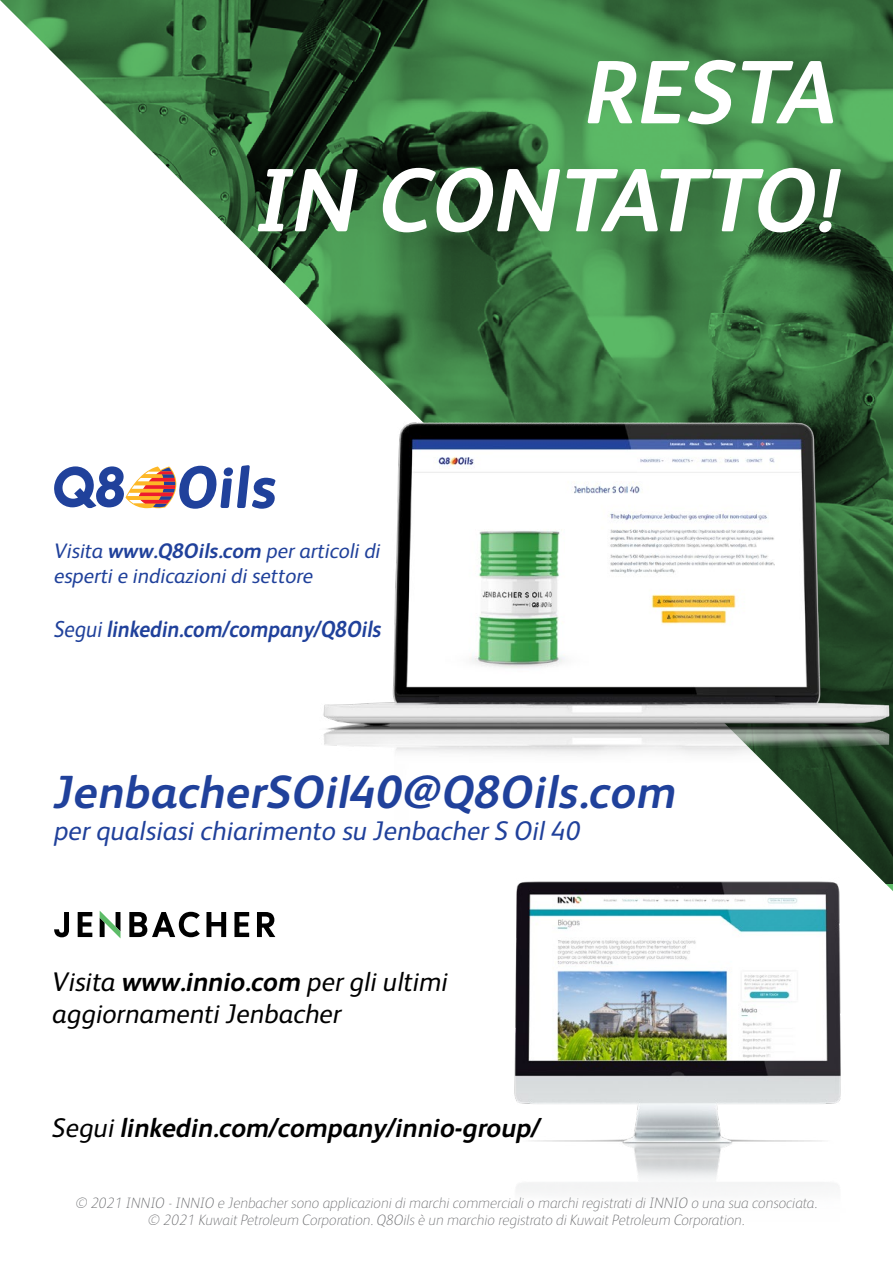
<style>
.page{position:relative;width:893px;height:1263px;background:#fff}
.page>*{position:absolute;margin:0;border:0;box-sizing:border-box;transform-origin:0 0}
.t1{font:italic 700 90px/108px "FS Albert";color:#fff;text-align:right}
.t2{font:italic 700 46.5px "FS Albert";letter-spacing:.01em;color:#20419b}
.t3{font:italic 27px/32.4px "FS Albert";color:#000}
.t4{font:italic 27px "FS Albert";color:#20419b}
.t5{font:italic 700 27px "FS Albert";color:#000}
.t6{font:italic 700 23.1px "FS Albert";color:#20419b;scale:.91 1}
.t7{font:italic 21px/25.2px "FS Albert";color:#20419b}
.t8{font:italic 100 15px/17.9px "FS Albert";color:#67686b;text-align:center}
.s1{font-weight:700}
.s2{font-weight:400}
</style>
<div class="page">
<svg style="left:129px;top:912px;width:71px;height:25px"></svg>
<svg style="left:206px;top:912px;width:20px;height:25px"></svg>
<svg style="left:234px;top:912px;width:15px;height:25px"></svg>
<svg style="left:257px;top:912px;width:18px;height:25px"></svg>
<svg style="left:78px;top:912px;width:14px;height:25px"></svg>
<svg style="left:54px;top:912px;width:15px;height:25px"></svg>
<svg style="left:100px;top:911px;width:20px;height:27px"></svg>
<img style="left:0;top:0;width:893px;height:509px">
<img style="left:135px;top:315px;width:758px;height:466px">
<img style="left:514px;top:781px;width:379px;height:411px">
<h1 class="t1" style="left:257px;top:38px;width:583px">RESTA<br>IN CONTATTO!</h1>
<h3 class="t7" style="left:54px;top:538px;width:328px">Visita <span class="s1">www.Q8Oils.com</span> per articoli di esperti e indicazioni di settore</h3>
<h3 class="t6" style="left:54px;top:616px;width:361px"><span class="s2">Segui</span> linkedin.com/company/Q8Oils</h3>
<h2 class="t2" style="left:54px;top:765px;width:624px">JenbacherSOil40@Q8Oils.com</h2>
<h3 class="t4" style="left:54px;top:816px;width:528px">per qualsiasi chiarimento su Jenbacher S Oil 40</h3>
<h3 class="t3" style="left:52px;top:965px;width:397px">Visita <span class="s1">www.innio.com</span> per gli ultimi aggiornamenti Jenbacher</h3>
<h3 class="t5" style="left:52px;top:1112px;width:490px"><span class="s2">Segui</span> linkedin.com/company/innio-group/</h3>
<p class="t8" style="left:76px;top:1193px;width:743px">© 2021 INNIO - INNIO e Jenbacher sono applicazioni di marchi commerciali o marchi registrati di INNIO o una sua consociata. © 2021 Kuwait Petroleum Corporation. Q8Oils è un marchio registrato di Kuwait Petroleum Corporation.</p>
</div>
